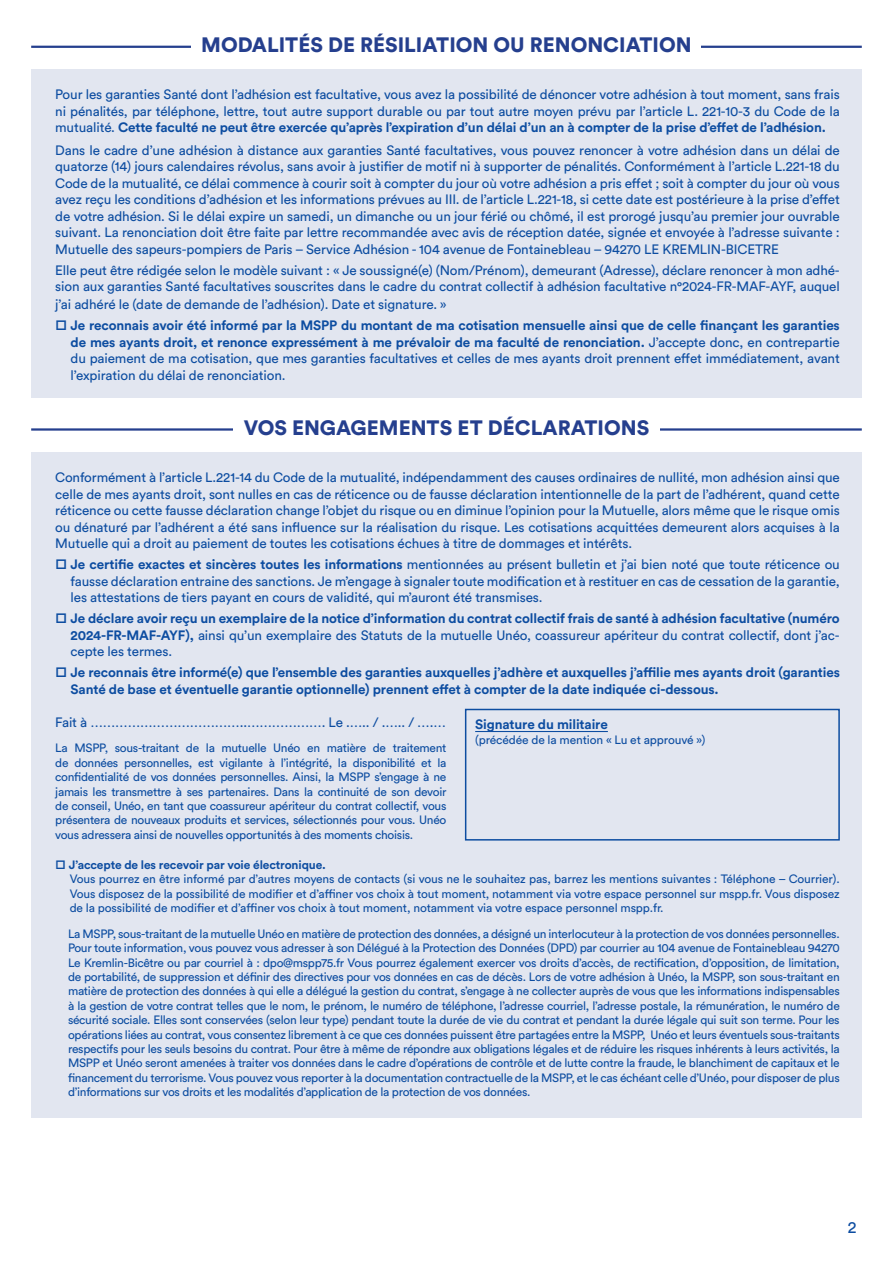
<style>
.page{position:relative;width:893px;height:1263px;background:#fff}
.page>*{position:absolute;margin:0;border:0;box-sizing:border-box;transform-origin:0 0}
.t1{font:900 20.7px "Circular Std";color:#253f8e}
.t2{font:16.5px "Circular Std";color:#0d4da1}
.t3{font:13.5px/16.5px "Circular Std";letter-spacing:-.01em;color:#0d4da1;text-align:justify}
.t4{font:700 13.5px/16.5px "Circular Std";letter-spacing:-.01em;color:#0d4da1;text-align:justify}
.t5{font:12px/14.4px "Circular Std";letter-spacing:-.025em;color:#0d4da1;text-align:justify}
.t6{font:700 12px "Circular Std";letter-spacing:-.01em;color:#0d4da1}
.s1{font-weight:700}
.s2{font-weight:400}
</style>
<div class="page">
<hr style="left:31px;top:46px;width:831px;height:2px;background:#253f8e">
<div style="left:192px;top:35px;width:509px;height:21px;background:#fff"></div>
<div style="left:31px;top:70px;width:831px;height:328px;background:#e2e6f0"></div>
<hr style="left:31px;top:428px;width:831px;height:3px;background:#253f8e">
<div style="left:233px;top:418px;width:427px;height:21px;background:#fff"></div>
<div style="left:31px;top:453px;width:831px;height:665px;background:#e2e6f0"></div>
<div style="left:465px;top:709px;width:375px;height:131px;border:2px solid #0d4da1"></div>
<hr style="left:475px;top:731px;width:133px;height:1px;background:#0d4da1">
<p class="t1" style="left:201px;top:31px;width:492px">MODALITÉS DE RÉSILIATION OU RENONCIATION</p>
<p class="t3" style="left:55px;top:86px;width:786px">Pour les garanties Santé dont l’adhésion est facultative, vous avez la possibilité de dénoncer votre adhésion à tout moment, sans frais ni pénalités, par téléphone, lettre, tout autre support durable ou par tout autre moyen prévu par l’article L. 221-10-3 du Code de la mutualité. <span class="s1">Cette faculté ne peut être exercée qu’après l’expiration d’un délai d’un an à compter de la prise d’effet de l’adhésion.</span></p>
<p class="t3" style="left:55px;top:142px;width:786px">Dans le cadre d’une adhésion à distance aux garanties Santé facultatives, vous pouvez renoncer à votre adhésion dans un délai de quatorze (14) jours calendaires révolus, sans avoir à justifier de motif ni à supporter de pénalités. Conformément à l’article L.221-18 du Code de la mutualité, ce délai commence à courir soit à compter du jour où votre adhésion a pris effet ; soit à compter du jour où vous avez reçu les conditions d’adhésion et les informations prévues au III. de l’article L.221-18, si cette date est postérieure à la prise d’effet de votre adhésion. Si le délai expire un samedi, un dimanche ou un jour férié ou chômé, il est prorogé jusqu’au premier jour ouvrable suivant. La renonciation doit être faite par lettre recommandée avec avis de réception datée, signée et envoyée à l’adresse suivante :<br>Mutuelle des sapeurs-pompiers de Paris – Service Adhésion - 104 avenue de Fontainebleau – 94270 LE KREMLIN-BICETRE</p>
<p class="t3" style="left:55px;top:262px;width:786px">Elle peut être rédigée selon le modèle suivant : « Je soussigné(e) (Nom/Prénom), demeurant (Adresse), déclare renoncer à mon adhé&shy;sion aux garanties Santé facultatives souscrites dans le cadre du contrat collectif à adhésion facultative n°2024-FR-MAF-AYF, auquel</p>
<p class="t3" style="left:55px;top:296px;width:393px">j’ai adhéré le (date de demande de l’adhésion). Date et signature. »</p>
<p class="t4" style="left:71px;top:317px;width:771px;text-indent:-15px">□ Je reconnais avoir été informé par la MSPP du montant de ma cotisation mensuelle ainsi que de celle finançant les garanties de mes ayants droit, et renonce expressément à me prévaloir de ma faculté de renonciation. <span class="s2">J’accepte donc, en contrepartie du paiement de ma cotisation, que mes garanties facultatives et celles de mes ayants droit prennent effet immédiatement, avant l’expiration du délai de renonciation.</span></p>
<p class="t1" style="left:244px;top:414px;width:407px">VOS ENGAGEMENTS ET DÉCLARATIONS</p>
<p class="t3" style="left:55px;top:469px;width:786px">Conformément à l’article L.221-14 du Code de la mutualité, indépendamment des causes ordinaires de nullité, mon adhésion ainsi que celle de mes ayants droit, sont nulles en cas de réticence ou de fausse déclaration intentionnelle de la part de l’adhérent, quand cette réticence ou cette fausse déclaration change l’objet du risque ou en diminue l’opinion pour la Mutuelle, alors même que le risque omis ou dénaturé par l’adhérent a été sans influence sur la réalisation du risque. Les cotisations acquittées demeurent alors acquises à la Mutuelle qui a droit au paiement de toutes les cotisations échues à titre de dommages et intérêts.</p>
<p class="t3" style="left:71px;top:556px;width:771px;text-indent:-15px"><span class="s1">□ Je certifie exactes et sincères toutes les informations</span> mentionnées au présent bulletin et j’ai bien noté que toute réticence ou fausse déclaration entraine des sanctions. Je m’engage à signaler toute modification et à restituer en cas de cessation de la garantie, les attestations de tiers payant en cours de validité, qui m’auront été transmises.</p>
<p class="t4" style="left:71px;top:610px;width:771px;text-indent:-15px">□ Je déclare avoir reçu un exemplaire de la notice d’information du contrat collectif frais de santé à adhésion facultative (numéro 2024-FR-MAF-AYF), <span class="s2">ainsi qu’un exemplaire des Statuts de la mutuelle Unéo, coassureur apériteur du contrat collectif, dont j’ac&shy;cepte les termes.</span></p>
<p class="t4" style="left:71px;top:664px;width:771px;text-indent:-15px">□ Je reconnais être informé(e) que l’ensemble des garanties auxquelles j’adhère et auxquelles j’affilie mes ayants droit (garanties<br>Santé de base et éventuelle garantie optionnelle) prennent effet à compter de la date indiquée ci-dessous.</p>
<p class="t3" style="left:55px;top:713px;width:392px">Fait à ………………………………..………………. Le .….. / .….. / ….…</p>
<p class="t5" style="left:55px;top:741px;width:393px">La MSPP, sous-traitant de la mutuelle Unéo en matière de traitement de données personnelles, est vigilante à l’intégrité, la disponibilité et la confidentialité de vos données personnelles. Ainsi, la MSPP s’engage à ne jamais les transmettre à ses partenaires. Dans la continuité de son devoir de conseil, Unéo, en tant que coassureur apériteur du contrat collectif, vous présentera de nouveaux produits et services, sélectionnés pour vous. Unéo vous adressera ainsi de nouvelles opportunités à des moments choisis.</p>
<p class="t4" style="left:475px;top:716px;width:134px">Signature du militaire</p>
<p class="t5" style="left:475px;top:732px;width:232px">(précédée de la mention « Lu et approuvé »)</p>
<p class="t6" style="left:55px;top:857px;width:272px">□ J’accepte de les recevoir par voie électronique.</p>
<p class="t5" style="left:70px;top:871px;width:772px">Vous pourrez en être informé par d’autres moyens de contacts (si vous ne le souhaitez pas, barrez les mentions suivantes : Téléphone – Courrier).<br>Vous disposez de la possibilité de modifier et d’affiner vos choix à tout moment, notamment via votre espace personnel sur mspp.fr. Vous disposez de la possibilité de modifier et d’affiner vos choix à tout moment, notamment via votre espace personnel mspp.fr.</p>
<p class="t5" style="left:68px;top:926px;width:773px">La MSPP, sous-traitant de la mutuelle Unéo en matière de protection des données, a désigné un interlocuteur à la protection de vos données personnelles.<br>Pour toute information, vous pouvez vous adresser à son Délégué à la Protection des Données (DPD) par courrier au 104 avenue de Fontainebleau 94270<br>Le Kremlin-Bicêtre ou par courriel à : dpo@mspp75.fr Vous pourrez également exercer vos droits d’accès, de rectification, d’opposition, de limitation, de portabilité, de suppression et définir des directives pour vos données en cas de décès. Lors de votre adhésion à Unéo, la MSPP, son sous-traitant en matière de protection des données à qui elle a délégué la gestion du contrat, s’engage à ne collecter auprès de vous que les informations indispensables à la gestion de votre contrat telles que le nom, le prénom, le numéro de téléphone, l’adresse courriel, l’adresse postale, la rémunération, le numéro de sécurité sociale. Elles sont conservées (selon leur type) pendant toute la durée de vie du contrat et pendant la durée légale qui suit son terme. Pour les opérations liées au contrat, vous consentez librement à ce que ces données puissent être partagées entre la MSPP, Unéo et leurs éventuels sous-traitants respectifs pour les seuls besoins du contrat. Pour être à même de répondre aux obligations légales et de réduire les risques inhérents à leurs activités, la MSPP et Unéo seront amenées à traiter vos données dans le cadre d’opérations de contrôle et de lutte contre la fraude, le blanchiment de capitaux et le financement du terrorisme. Vous pouvez vous reporter à la documentation contractuelle de la MSPP, et le cas échéant celle d’Unéo, pour disposer de plus d’informations sur vos droits et les modalités d’application de la protection de vos données.</p>
<p class="t2" style="left:848px;top:1217px;width:10px">2</p>
</div>
